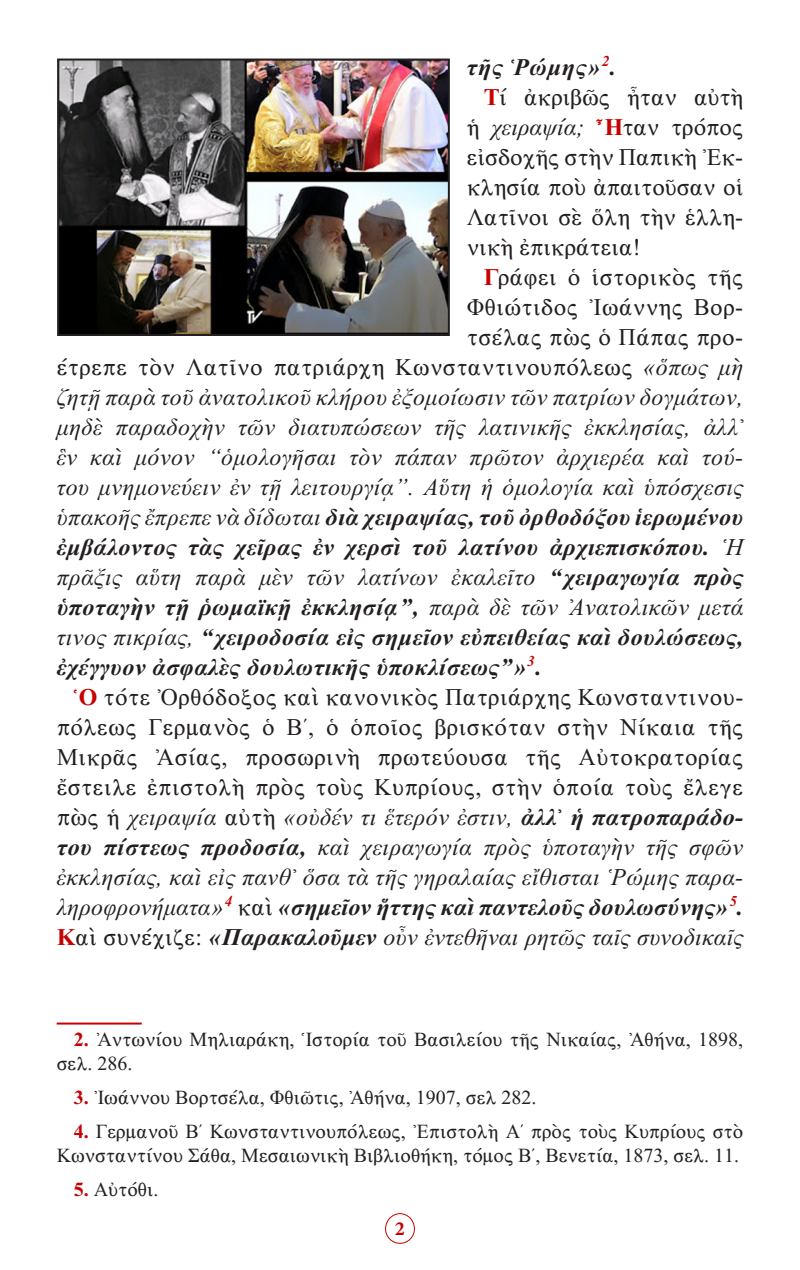
<style>
.page{position:relative;width:800px;height:1270px;background:#fff}
.page>*{position:absolute;margin:0;border:0;box-sizing:border-box;transform-origin:0 0}
.t1{font:24px/30px "CTOS New Times Roman Test 1";color:#231f20;text-align:justify}
.t2{font:24px/30px "CTOS New Times Italic Test 1";letter-spacing:.02em;color:#231f20;text-align:right}
.t3{font:24px/30px "CTOS New Times Bold Italic Test 1";letter-spacing:.02em;color:#231f20;text-align:justify}
.t4{font:24px "CTOS New Times Roman Test 1";letter-spacing:.02em;color:#231f20}
.t5{font:20px/24px "CTOS New Times Roman Test 1";color:#231f20}
.t6{font:700 20px "Minion Pro";color:#c80000}
.s1{font-family:"CTOS New Times Bold Test 1";color:#c80000}
.s2{font-family:"CTOS New Times Italic Test 1"}
.s3{font-family:"CTOS New Times Roman Test 1"}
.s4{font-family:"CTOS New Times Bold Italic Test 1"}
</style>
<div class="page">
<div style="left:385px;top:1213px;width:30px;height:31px;border:1px solid #c80000;border-radius:50%"></div>
<hr style="left:57px;top:1022px;width:85px;height:2px;background:#c80000">
<img style="left:60px;top:62px;width:387px;height:271px">
<div style="left:57px;top:59px;width:393px;height:277px;border:2px solid #231f20"></div>
<p class="t3" style="left:467px;top:52px;width:151px">τῆς Ῥώμης»<sup>2</sup>.</p>
<p class="t1" style="left:467px;top:82px;width:278px;text-indent:17px"><span class="s1">Τ</span>ί ἀκριβῶς ἦταν αὐτὴ ἡ <span class="s2">χειραψία;</span> <span class="s1">Ἦ</span>ταν τρόπος εἰσδοχῆς στὴν Παπικὴ Ἐκ&shy;κλησία ποὺ ἀπαιτοῦσαν οἱ</p>
<p class="t1" style="left:467px;top:202px;width:278px">Λατῖνοι σὲ ὅλη τὴν ἑλλη&shy;νικὴ ἐπικράτεια!</p>
<p class="t4" style="left:484px;top:264px;width:261px"><span class="s1">Γ</span>ράφει ὁ ἱστορικὸς τῆς</p>
<p class="t2" style="left:57px;top:292px;width:688px"><span class="s3">Φθιώτιδος Ἰωάννης Βορ-<br>τσέλας πὼς ὁ Πάπας προ-<br>έτρεπε τὸν Λατῖνο πατριάρχη Κωνσταντινουπόλεως</span> «ὅπως μὴ ζητῇ παρὰ τοῦ ἀνατολικοῦ κλήρου ἐξομοίωσιν τῶν πατρίων δογμάτων, μηδὲ παραδοχὴν τῶν διατυπώσεων τῆς λατινικῆς ἐκκλησίας, ἀλλ᾿ ἓν καὶ μόνον “ὁμολογῆσαι τὸν πάπαν πρῶτον ἀρχιερέα καὶ τού&shy;του μνημονεύειν ἐν τῇ λειτουργίᾳ”. Αὕτη ἡ ὁμολογία καὶ ὑπόσχεσις ὑπακοῆς ἔπρεπε νὰ δίδωται <span class="s4">διὰ χειραψίας, τοῦ ὀρθοδόξου ἱερωμένου ἐμβάλοντος τὰς χεῖρας ἐν χερσὶ τοῦ λατίνου ἀρχιεπισκόπου.</span> Ἡ</p>
<p class="t3" style="left:57px;top:562px;width:688px"><span class="s2">πρᾶξις αὕτη παρὰ μὲν τῶν λατίνων ἐκαλεῖτο</span> “χειραγωγία πρὸς ὑποταγὴν τῇ ῥωμαϊκῇ ἐκκλησίᾳ”, <span class="s2">παρὰ δὲ τῶν Ἀνατολικῶν μετά τινος πικρίας,</span> “χειροδοσία εἰς σημεῖον εὐπειθείας καὶ δουλώσεως, ἐχέγγυον ἀσφαλὲς δουλωτικῆς ὑποκλίσεως”»<sup>3</sup>.</p>
<p class="t1" style="left:57px;top:682px;width:688px;text-indent:17px"><span class="s1">Ὁ</span> τότε Ὀρθόδοξος καὶ κανονικὸς Πατριάρχης Κωνσταντινου&shy;πόλεως Γερμανὸς ὁ Β΄, ὁ ὁποῖος βρισκόταν στὴν Νίκαια τῆς Μικρᾶς Ἀσίας, προσωρινὴ πρωτεύουσα τῆς Αὐτοκρατορίας ἔστειλε ἐπιστολὴ πρὸς τοὺς Κυπρίους, στὴν ὁποία τοὺς ἔλεγε πὼς ἡ <span class="s2">χειραψία</span> αὐτὴ <span class="s2">«οὐδέν τι ἕτερόν ἐστιν,</span> <span class="s4">ἀλλ᾿ ἡ πατροπαράδο&shy;του πίστεως προδοσία,</span> <span class="s2">καὶ χειραγωγία πρὸς ὑποταγὴν τῆς σφῶν ἐκκλησίας, καὶ εἰς πανθ᾿ ὅσα τὰ τῆς γηραλαίας εἴθισται Ῥώμης παρα&shy;ληροφρονήματα»</span><sup>4</sup> καὶ <span class="s4">«σημεῖον ἥττης καὶ παντελοῦς δουλωσύνης»</span><sup>5</sup><span class="s4">.<br></span><span class="s1">Κ</span>αὶ συνέχιζε: <span class="s4">«Παρακαλοῦμεν</span> <span class="s2">οὖν ἐντεθῆναι ρητῶς ταῖς συνοδικαῖς</span></p>
<p class="t5" style="left:57px;top:1028px;width:688px;text-indent:17px"><span class="s1">2.</span> Ἀντωνίου Μηλιαράκη, Ἱστορία τοῦ Βασιλείου τῆς Νικαίας, Ἀθήνα, 1898, σελ. 286.</p>
<p class="t5" style="left:74px;top:1086px;width:464px"><span class="s1">3.</span> Ἰωάννου Βορτσέλα, Φθιῶτις, Ἀθήνα, 1907, σελ 282.</p>
<p class="t5" style="left:57px;top:1120px;width:688px;text-align:right"><span class="s1">4.</span> Γερμανοῦ Β΄ Κωνσταντινουπόλεως, Ἐπιστολὴ Α΄ πρὸς τοὺς Κυπρίους στὸ<br>Κωνσταντίνου Σάθα, Μεσαιωνικὴ Βιβλιοθήκη, τόμος Β΄, Βενετία, 1873, σελ. 11.</p>
<p class="t5" style="left:74px;top:1178px;width:86px"><span class="s1">5.</span> Αὐτόθι.</p>
<p class="t6" style="left:395px;top:1215px;width:11px">2</p>
</div>
